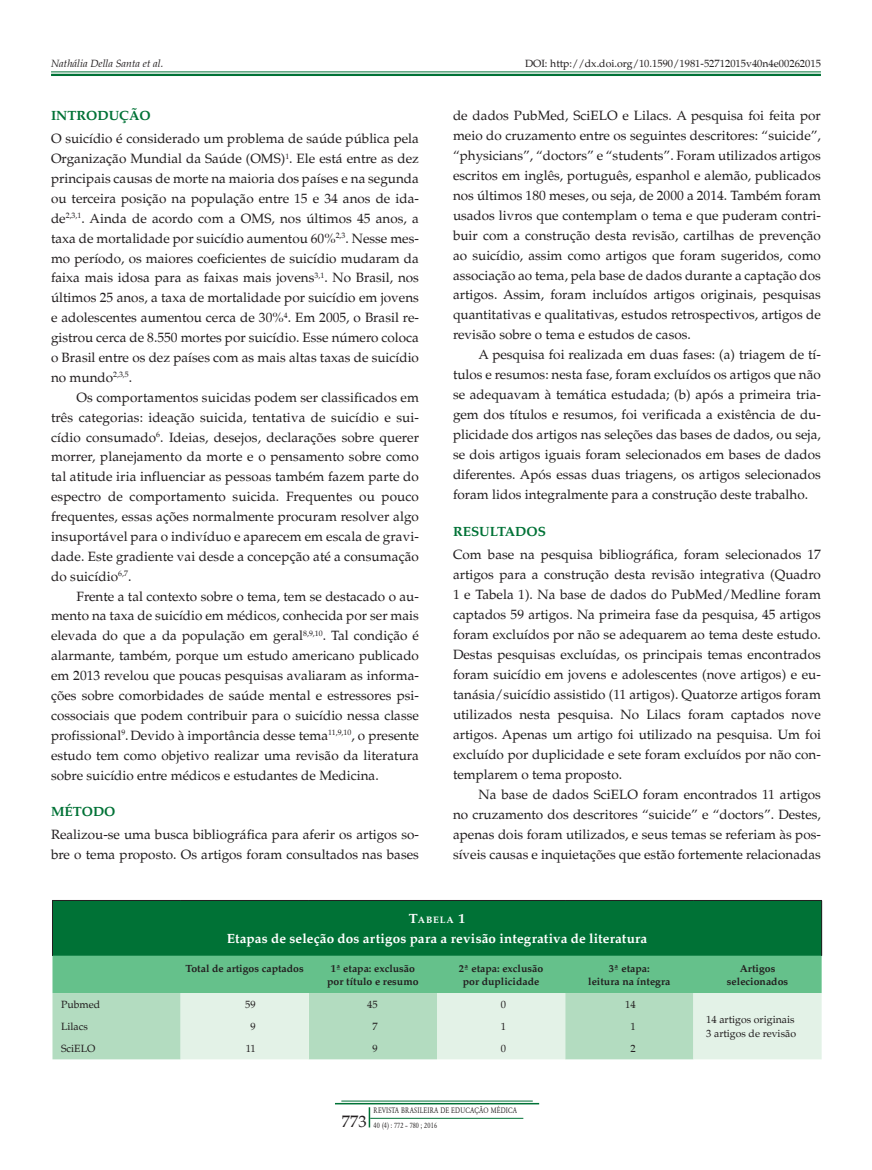
<style>
.page{position:relative;width:872px;height:1170px;background:#fff}
.page>*{position:absolute;margin:0;border:0;box-sizing:border-box;transform-origin:0 0}
.t1{font:13.5px/20px "Palton Roman";color:#231f20;text-align:justify}
.t2{font:700 13.5px "Palton";letter-spacing:.01em;color:#fff}
.t3{font:700 13.5px "Palton";color:#007236}
.t4{font:700 10.5px/12.8px "Palton";color:#231f20;text-align:center}
.t5{font:10.5px/13.5px "Palton Roman";color:#231f20}
.t6{font:italic 10.5px "Palton";color:#231f20}
.t7{font:700 9.45px "Palton";letter-spacing:.09em;color:#fff}
.t8{font:8.25px/15px "Garamond";letter-spacing:.03em;color:#231f20;scale:.8 1}
.s1{font-size:13.5px}
.s2{font-family:"Palton Roman";font-size:16.5px}
</style>
<div class="page">
<hr style="left:370px;top:1117px;width:153px;height:1px;background:#007236">
<svg style="left:369px;top:1107px;width:1px;height:20px"></svg>
<hr style="left:341px;top:1100px;width:192px;height:1px;background:#007236">
<hr style="left:335px;top:1102px;width:204px;height:2px;background:#007236">
<hr style="left:51px;top:71px;width:770px;height:1px;background:#007236">
<hr style="left:51px;top:74px;width:770px;height:2px;background:#007236">
<div style="left:52px;top:900px;width:769px;height:55px;background:#007236"></div>
<div style="left:52px;top:955px;width:769px;height:37px;background:#65c18b"></div>
<div style="left:52px;top:992px;width:129px;height:67px;background:#b3dcc0"></div>
<svg style="left:181px;top:992px;width:640px;height:67px;background:#cde8d6"></svg>
<hr style="left:52px;top:900px;width:129px;height:1px;background:#231f20">
<hr style="left:181px;top:900px;width:128px;height:1px;background:#231f20">
<hr style="left:309px;top:900px;width:128px;height:1px;background:#231f20">
<hr style="left:437px;top:900px;width:128px;height:1px;background:#231f20">
<hr style="left:565px;top:900px;width:128px;height:1px;background:#231f20">
<hr style="left:693px;top:900px;width:129px;height:1px;background:#231f20">
<hr style="left:52px;top:900px;width:1px;height:55px;background:#231f20">
<hr style="left:821px;top:900px;width:1px;height:55px;background:#231f20">
<p class="t6" style="left:51px;top:58px;width:114px">Nathália Della Santa et al.</p>
<p class="t5" style="left:525px;top:57px;width:297px">DOI: http://dx.doi.org/10.1590/1981-52712015v40n4e00262015</p>
<p class="t3" style="left:51px;top:108px;width:101px">INTRODUÇÃO</p>
<p class="t1" style="left:51px;top:129px;width:369px">O suicídio é considerado um problema de saúde pública pela Organização Mundial da Saúde (OMS)<sup>1</sup>. Ele está entre as dez principais causas de morte na maioria dos países e na segunda ou terceira posição na população entre 15 e 34 anos de ida&shy;de<sup>2,3,1</sup>. Ainda de acordo com a OMS, nos últimos 45 anos, a taxa de mortalidade por suicídio aumentou 60%<sup>2,3</sup>. Nesse mes&shy;mo período, os maiores coeficientes de suicídio mudaram da faixa mais idosa para as faixas mais jovens<sup>3,1</sup>. No Brasil, nos últimos 25 anos, a taxa de mortalidade por suicídio em jovens e adolescentes aumentou cerca de 30%<sup>4</sup>. Em 2005, o Brasil re&shy;gistrou cerca de 8.550 mortes por suicídio. Esse número coloca o Brasil entre os dez países com as mais altas taxas de suicídio no mundo<sup>2,3,5</sup>.</p>
<p class="t1" style="left:51px;top:387px;width:369px;text-indent:26px">Os comportamentos suicidas podem ser classificados em três categorias: ideação suicida, tentativa de suicídio e sui&shy;cídio consumado<sup>6</sup>. Ideias, desejos, declarações sobre querer morrer, planejamento da morte e o pensamento sobre como tal atitude iria influenciar as pessoas também fazem parte do espectro de comportamento suicida. Frequentes ou pouco frequentes, essas ações normalmente procuram resolver algo insuportável para o indivíduo e aparecem em escala de gravi&shy;dade. Este gradiente vai desde a concepção até a consumação do suicídio<sup>6,7</sup>.</p>
<p class="t1" style="left:51px;top:586px;width:369px;text-indent:26px">Frente a tal contexto sobre o tema, tem se destacado o au&shy;mento na taxa de suicídio em médicos, conhecida por ser mais elevada do que a da população em geral<sup>8,9,10</sup>. Tal condição é alarmante, também, porque um estudo americano publicado em 2013 revelou que poucas pesquisas avaliaram as informa&shy;ções sobre comorbidades de saúde mental e estressores psi&shy;cossociais que podem contribuir para o suicídio nessa classe profissional<sup>9</sup>.Devido à importância desse tema<sup>11,9,10</sup>, o presente estudo tem como objetivo realizar uma revisão da literatura sobre suicídio entre médicos e estudantes de Medicina.</p>
<p class="t3" style="left:51px;top:804px;width:66px">MÉTODO</p>
<p class="t1" style="left:51px;top:825px;width:369px">Realizou-se uma busca bibliográfica para aferir os artigos so&shy;bre o tema proposto. Os artigos foram consultados nas bases</p>
<p class="t1" style="left:453px;top:106px;width:369px">de dados PubMed, SciELO e Lilacs. A pesquisa foi feita por meio do cruzamento entre os seguintes descritores: “suicide”, “physicians”, “doctors” e “students”. Foram utilizados artigos escritos em inglês, português, espanhol e alemão, publicados nos últimos 180 meses, ou seja, de 2000 a 2014. Também foram usados livros que contemplam o tema e que puderam contri&shy;buir com a construção desta revisão, cartilhas de prevenção ao suicídio, assim como artigos que foram sugeridos, como associação ao tema, pela base de dados durante a captação dos artigos. Assim, foram incluídos artigos originais, pesquisas quantitativas e qualitativas, estudos retrospectivos, artigos de revisão sobre o tema e estudos de casos.</p>
<p class="t1" style="left:453px;top:345px;width:369px;text-indent:26px">A pesquisa foi realizada em duas fases: (a) triagem de tí&shy;tulos e resumos: nesta fase, foram excluídos os artigos que não se adequavam à temática estudada; (b) após a primeira tria&shy;gem dos títulos e resumos, foi verificada a existência de du&shy;plicidade dos artigos nas seleções das bases de dados, ou seja, se dois artigos iguais foram selecionados em bases de dados diferentes. Após essas duas triagens, os artigos selecionados foram lidos integralmente para a construção deste trabalho.</p>
<p class="t3" style="left:453px;top:523px;width:94px">RESULTADOS</p>
<p class="t1" style="left:453px;top:544px;width:369px">Com base na pesquisa bibliográfica, foram selecionados 17 artigos para a construção desta revisão integrativa (Quadro 1 e Tabela 1). Na base de dados do PubMed/Medline foram captados 59 artigos. Na primeira fase da pesquisa, 45 artigos foram excluídos por não se adequarem ao tema deste estudo.<br>Destas pesquisas excluídas, os principais temas encontrados foram suicídio em jovens e adolescentes (nove artigos) e eu&shy;tanásia/suicídio assistido (11 artigos). Quatorze artigos foram utilizados nesta pesquisa. No Lilacs foram captados nove artigos. Apenas um artigo foi utilizado na pesquisa. Um foi excluído por duplicidade e sete foram excluídos por não con&shy;templarem o tema proposto.</p>
<p class="t1" style="left:453px;top:784px;width:369px;text-indent:26px">Na base de dados SciELO foram encontrados 11 artigos no cruzamento dos descritores “suicide” e “doctors”. Destes, apenas dois foram utilizados, e seus temas se referiam às pos&shy;síveis causas e inquietações que estão fortemente relacionadas</p>
<p class="t7" style="left:409px;top:914px;width:58px"><span class="s1">T</span>ABELA <span class="s1">1</span></p>
<p class="t2" style="left:227px;top:930px;width:422px">Etapas de seleção dos artigos para a revisão integrativa de literatura</p>
<p class="t4" style="left:186px;top:961px;width:120px">Total de artigos captados</p>
<p class="t4" style="left:327px;top:961px;width:93px">1ª etapa: exclusão por título e resumo</p>
<p class="t4" style="left:459px;top:961px;width:86px">2ª etapa: exclusão por duplicidade</p>
<p class="t4" style="left:588px;top:961px;width:84px">3ª etapa:<br>leitura na íntegra</p>
<p class="t4" style="left:727px;top:961px;width:63px">Artigos selecionados</p>
<p class="t5" style="left:61px;top:997px;width:41px">Pubmed</p>
<p class="t5" style="left:245px;top:997px;width:12px">59</p>
<p class="t5" style="left:367px;top:997px;width:12px">45</p>
<p class="t5" style="left:501px;top:997px;width:7px">0</p>
<p class="t5" style="left:625px;top:997px;width:12px">14</p>
<p class="t5" style="left:61px;top:1019px;width:28px">Lilacs</p>
<p class="t5" style="left:250px;top:1019px;width:7px">9</p>
<p class="t5" style="left:372px;top:1019px;width:7px">7</p>
<p class="t5" style="left:501px;top:1019px;width:7px">1</p>
<p class="t5" style="left:630px;top:1019px;width:7px">1</p>
<p class="t5" style="left:61px;top:1041px;width:36px">SciELO</p>
<p class="t5" style="left:246px;top:1041px;width:11px">11</p>
<p class="t5" style="left:372px;top:1041px;width:7px">9</p>
<p class="t5" style="left:501px;top:1041px;width:7px">0</p>
<p class="t5" style="left:630px;top:1041px;width:7px">2</p>
<p class="t8" style="left:342px;top:1102px;width:221px;text-indent:32px">REVISTA BRASILEIRA DE EDUCAÇÃO MÉDICA<br><span class="s2">773</span> 40 (4) : 772 – 780 ; 2016</p>
<p class="t5" style="left:706px;top:1013px;width:91px">14 artigos originais<br>3 artigos de revisão</p>
</div>
